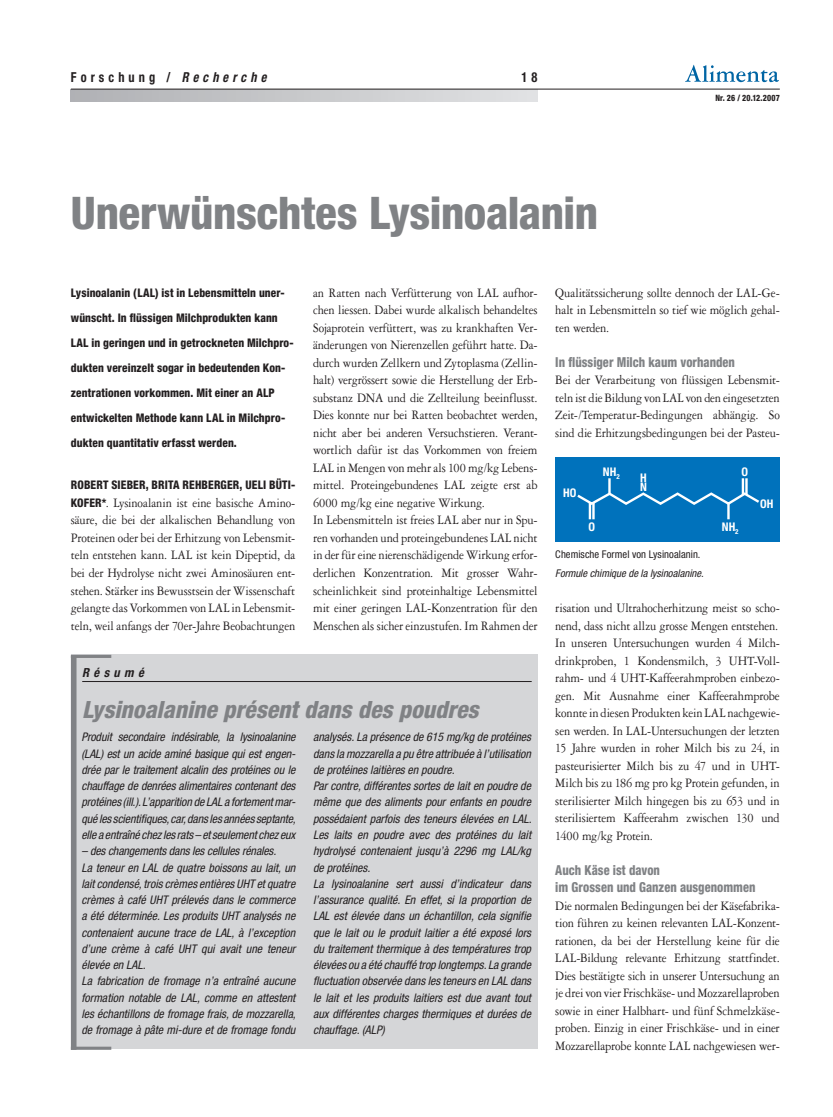
<style>
.page{position:relative;width:833px;height:1117px;background:#fff}
.page>*{position:absolute;margin:0;border:0;box-sizing:border-box;transform-origin:0 0}
.t1{font:800 condensed 45px "Helvetica Neue";letter-spacing:-.01em;color:#808285}
.t2{font:italic 800 condensed 23.75px "Helvetica Neue";color:#808285}
.t3{font:13.75px/17.5px "Garamond Three";letter-spacing:-.01em;color:#231f20;text-align:justify;scale:.9 1}
.t4{font:800 condensed 13.75px/17.5px "Helvetica Neue";color:#808285;scale:.9 1}
.t5{font:700 condensed 13.75px "Helvetica Neue";letter-spacing:.33em;color:#231f20;scale:.9 1}
.t6{font:italic 700 condensed 12.5px "Helvetica Neue";letter-spacing:.35em;color:#231f20}
.t7{font:italic condensed 11.88px/16.2px "Helvetica Neue";color:#231f20}
.t8{font:800 condensed 11.88px/25px "Helvetica Neue";letter-spacing:.01em;color:#231f20;scale:.95 1}
.t9{font:italic condensed 10.62px "Helvetica Neue";letter-spacing:.005em;color:#231f20}
.t10{font:condensed 10.62px "Helvetica Neue";letter-spacing:.005em;color:#231f20}
.t11{font:800 condensed 8.75px "Helvetica Neue";letter-spacing:.025em;color:#231f20;scale:.9 1}
.s1{font-style:italic}
.s2{font-family:"Helvetica Neue";font-weight:800;font-stretch:condensed;font-size:11.88px}
</style>
<div class="page">
<svg style="left:71px;top:90px;width:466px;height:11px"></svg>
<hr style="left:71px;top:89px;width:709px;height:1px;background:#231f20">
<svg style="left:685px;top:65px;width:94px;height:17px"></svg>
<div style="left:71px;top:654px;width:466px;height:394px;background:#d5d6d8"></div>
<div style="left:71px;top:655px;width:5px;height:394px;background:#808285"></div>
<hr style="left:71px;top:654px;width:40px;height:3px;background:#808285">
<hr style="left:71px;top:1046px;width:40px;height:3px;background:#808285">
<hr style="left:82px;top:681px;width:449px;height:1px;background:#231f20">
<div style="left:555px;top:457px;width:224px;height:85px;background:#0072bc"></div>
<svg style="left:577px;top:478px;width:183px;height:42px"></svg>
<p class="t5" style="left:71px;top:68px;width:219px">Forschung / <span class="s1">Recherche</span></p>
<p class="t5" style="left:521px;top:68px;width:19px">1 8</p>
<h1 class="t1" style="left:71px;top:185px;width:528px">Unerwünschtes Lysinoalanin</h1>
<p class="t11" style="left:715px;top:93px;width:73px">Nr. 26 / 20.12.2007</p>
<p class="t3" style="left:313px;top:284px;width:251px;text-align:left">an Ratten nach Verfütterung von LAL aufhor&shy;chen liessen. Dabei wurde alkalisch behandeltes Sojaprotein verfüttert, was zu krankhaften Ver&shy;änderungen von Nierenzellen geführt hatte. Da&shy;durch wurden Zellkern und Zytoplasma (Zellin&shy;halt) vergrössert sowie die Herstellung der Erb&shy;substanz DNA und die Zellteilung beeinflusst.<br>Dies konnte nur bei Ratten beobachtet werden, nicht aber bei anderen Versuchstieren. Verant&shy;wortlich dafür ist das Vorkommen von freiem LAL in Mengen von mehr als 100 mg/kg Lebens&shy;mittel. Proteingebundenes LAL zeigte erst ab 6000 mg/kg eine negative Wirkung.<br>In Lebensmitteln ist freies LAL aber nur in Spu&shy;ren vorhanden und proteingebundenes LAL nicht in der für eine nierenschädigende Wirkung erfor&shy;derlichen Konzentration. Mit grosser Wahr&shy;scheinlichkeit sind proteinhaltige Lebensmittel mit einer geringen LAL-Konzentration für den Menschen als sicher einzustufen. Im Rahmen der</p>
<p class="t3" style="left:555px;top:284px;width:251px">Qualitätssicherung sollte dennoch der LAL-Ge&shy;halt in Lebensmitteln so tief wie möglich gehal&shy;ten werden.</p>
<p class="t8" style="left:71px;top:280px;width:236px">Lysinoalanin (LAL) ist in Lebensmitteln uner&shy;wünscht. In flüssigen Milchprodukten kann LAL in geringen und in getrockneten Milchpro&shy;dukten vereinzelt sogar in bedeutenden Kon&shy;zentrationen vorkommen. Mit einer an ALP entwickelten Methode kann LAL in Milchpro&shy;dukten quantitativ erfasst werden.</p>
<p class="t8" style="left:71px;top:472px;width:238px">ROBERT SIEBER, BRITA REHBERGER, UELI BÜTI-</p>
<p class="t3" style="left:71px;top:494px;width:251px"><span class="s2">KOFER*</span>. Lysinoalanin ist eine basische Amino&shy;säure, die bei der alkalischen Behandlung von Proteinen oder bei der Erhitzung von Lebensmit&shy;teln entstehen kann. LAL ist kein Dipeptid, da bei der Hydrolyse nicht zwei Aminosäuren ent&shy;stehen. Stärker ins Bewusstsein der Wissenschaft gelangte das Vorkommen von LAL in Lebensmit&shy;teln, weil anfangs der 70er-Jahre Beobachtungen</p>
<p class="t4" style="left:555px;top:353px;width:201px">In flüssiger Milch kaum vorhanden</p>
<p class="t3" style="left:555px;top:371px;width:251px">Bei der Verarbeitung von flüssigen Lebensmit&shy;teln ist die Bildung von LAL von den eingesetzten Zeit-/Temperatur-Bedingungen abhängig. So sind die Erhitzungsbedingungen bei der Pasteu-</p>
<p class="t10" style="left:555px;top:548px;width:147px">Chemische Formel von Lysinoalanin.</p>
<p class="t9" style="left:555px;top:567px;width:150px">Formule chimique de la lysinoalanine.</p>
<p class="t3" style="left:555px;top:599px;width:251px">risation und Ultrahocherhitzung meist so scho&shy;nend, dass nicht allzu grosse Mengen entstehen.<br>In unseren Untersuchungen wurden 4 Milch&shy;drinkproben, 1 Kondensmilch, 3 UHT-Voll&shy;rahm- und 4 UHT-Kaffeerahmproben einbezo&shy;gen. Mit Ausnahme einer Kaffeerahmprobe konnte in diesen Produkten kein LAL nachgewie&shy;sen werden. In LAL-Untersuchungen der letzten 15 Jahre wurden in roher Milch bis zu 24, in pasteurisierter Milch bis zu 47 und in UHT-Milch bis zu 186 mg pro kg Protein gefunden, in sterilisierter Milch hingegen bis zu 653 und in sterilisiertem Kaffeerahm zwischen 130 und 1400 mg/kg Protein.</p>
<p class="t4" style="left:555px;top:860px;width:224px">Auch Käse ist davon<br>im Grossen und Ganzen ausgenommen</p>
<p class="t3" style="left:555px;top:896px;width:251px">Die normalen Bedingungen bei der Käsefabrika&shy;tion führen zu keinen relevanten LAL-Konzent&shy;rationen, da bei der Herstellung keine für die LAL-Bildung relevante Erhitzung stattfindet.<br>Dies bestätigte sich in unserer Untersuchung an je drei von vier Frischkäse- und Mozzarellaproben sowie in einer Halbhart- und fünf Schmelzkäse&shy;proben. Einzig in einer Frischkäse- und in einer Mozzarellaprobe konnte LAL nachgewiesen wer-</p>
<p class="t6" style="left:82px;top:664px;width:63px">Résumé</p>
<h2 class="t2" style="left:82px;top:694px;width:398px">Lysinoalanine présent dans des poudres</h2>
<p class="t7" style="left:313px;top:728px;width:220px">analysés. La présence de 615 mg/kg de protéines dans la mozzarella a pu être attribuée à l’utilisation de protéines laitières en poudre.<br>Par contre, différentes sortes de lait en poudre de même que des aliments pour enfants en poudre possédaient parfois des teneurs élevées en LAL.<br>Les laits en poudre avec des protéines du lait hydrolysé contenaient jusqu’à 2296 mg LAL/kg de protéines.<br>La lysinoalanine sert aussi d’indicateur dans l’assurance qualité. En effet, si la proportion de LAL est élevée dans un échantillon, cela signifie que le lait ou le produit laitier a été exposé lors du traitement thermique à des températures trop élevées ou a été chauffé trop longtemps. La grande fluctuation observée dans les teneurs en LAL dans le lait et les produits laitiers est due avant tout aux différentes charges thermiques et durées de chauffage. (ALP)</p>
<p class="t7" style="left:81px;top:728px;width:216px">Produit secondaire indésirable, la lysinoalanine (LAL) est un acide aminé basique qui est engen&shy;drée par le traitement alcalin des protéines ou le chauffage de denrées alimentaires contenant des protéines (ill.). L’apparition de LAL a fortement mar&shy;qué les scientifiques, car, dans les années septante, elle a entraîné chez les rats – et seulement chez eux</p>
<p class="t7" style="left:81px;top:842px;width:216px">– des changements dans les cellules rénales.<br>La teneur en LAL de quatre boissons au lait, un lait condensé, trois crèmes entières UHT et quatre crèmes à café UHT prélevés dans le commerce a été déterminée. Les produits UHT analysés ne contenaient aucune trace de LAL, à l’exception d’une crème à café UHT qui avait une teneur élevée en LAL.<br>La fabrication de fromage n’a entraîné aucune formation notable de LAL, comme en attestent les échantillons de fromage frais, de mozzarella, de fromage à pâte mi-dure et de fromage fondu</p>
</div>
